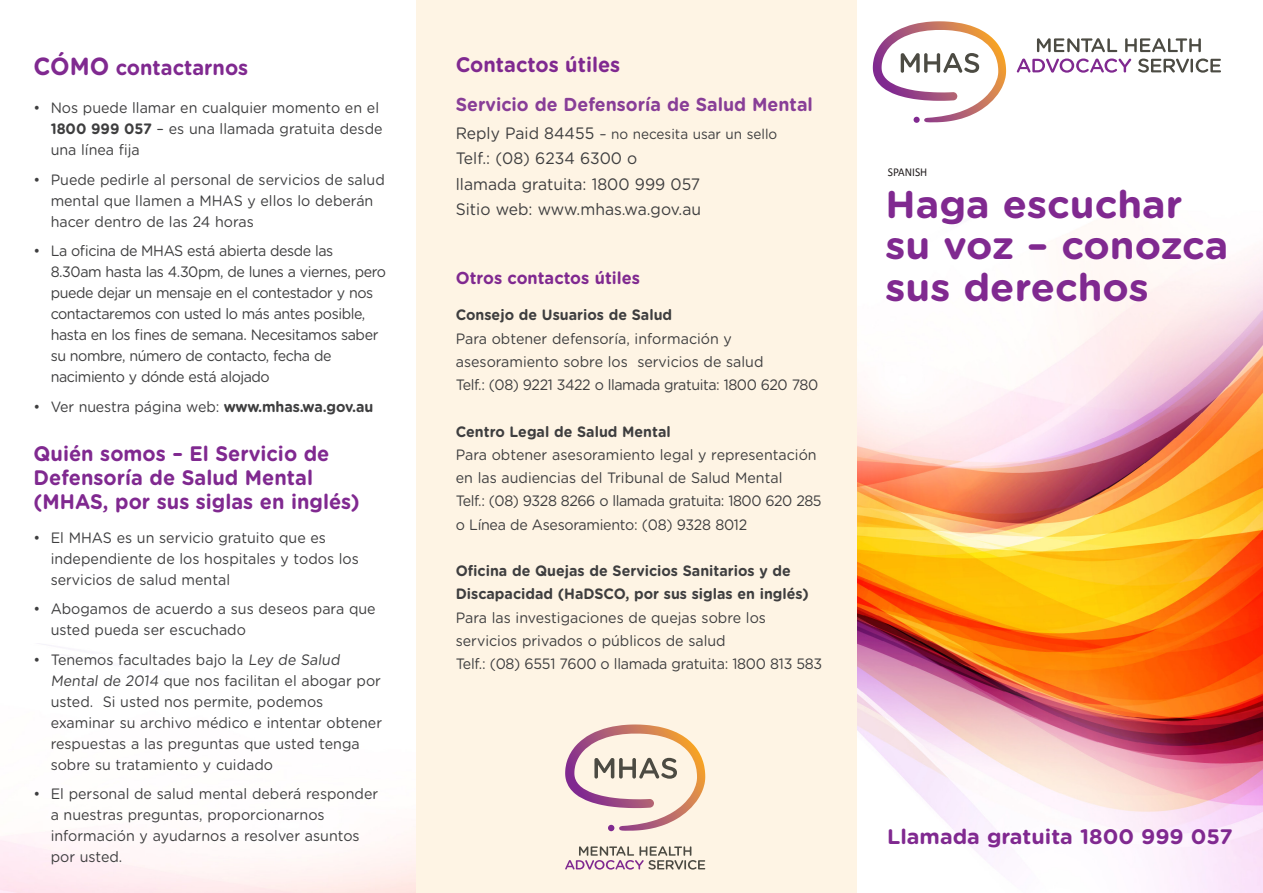
<style>
.page{position:relative;width:1263px;height:893px;background:#fff}
.page>*{position:absolute;margin:0;border:0;box-sizing:border-box;transform-origin:0 0}
.t1{font:700 38.55px/41.5px "Gotham Rounded";color:#802990}
.t2{font:700 21px/24px "Gotham Rounded";color:#802990;scale:.95 1}
.t3{font:700 21px "Gotham Rounded";color:#802990}
.t4{font:700 18.75px "Gotham Rounded";color:#883e97;scale:.95 1}
.t5{font:700 17.25px "Gotham Rounded";color:#802990;scale:.95 1}
.t6{font:16.5px/25.5px "Gotham Rounded";color:#3e3e3f;scale:.95 1}
.t7{font:15px/21px "Gotham Rounded";color:#3e3e3f;scale:.95 1}
.t8{font:15px/21px "Gotham Rounded";letter-spacing:-.03em;color:#3e3e3f;scale:.95 1}
.t9{font:700 15px/23.2px "Gotham Rounded";color:#3e3e3f;scale:.95 1}
.t10{font:15px "Gotham Rounded";letter-spacing:-.02em;color:#3e3e3f;scale:.95 1}
.t11{font:14.25px "Gotham Rounded";color:#3e3e3f;scale:.95 1}
.t12{font:12px "Calibri";color:#231f20;scale:.95 1}
.s1{font-size:24.75px}
.s2{font-weight:700}
.s3{font-size:16.5px}
</style>
<div class="page">
<img style="left:857px;top:213px;width:406px;height:680px">
<svg style="left:873px;top:21px;width:133px;height:101px"></svg>
<svg style="left:1037px;top:38px;width:80px;height:14px"></svg>
<svg style="left:1125px;top:38px;width:76px;height:14px"></svg>
<svg style="left:1017px;top:59px;width:114px;height:14px"></svg>
<svg style="left:1138px;top:59px;width:51px;height:14px"></svg>
<hr style="left:1190px;top:59px;width:3px;height:14px;background:#4c4b43">
<svg style="left:1196px;top:59px;width:25px;height:14px"></svg>
<div style="left:416px;top:0;width:440px;height:893px;background:#fef4e4"></div>
<svg style="left:565px;top:846px;width:140px;height:24px"></svg>
<svg style="left:565px;top:724px;width:140px;height:107px"></svg>
<p class="t2" style="left:34px;top:55px;width:227px"><span class="s1">CÓMO</span> contactarnos</p>
<p class="t7" style="left:51px;top:97px;width:351px;text-indent:-17px">• Nos puede llamar en cualquier momento en el<br><span class="s2">1800 999 057</span> – es una llamada gratuita desde una línea fija</p>
<p class="t7" style="left:51px;top:168px;width:353px;text-indent:-17px">• Puede pedirle al personal de servicios de salud mental que llamen a MHAS y ellos lo deberán hacer dentro de las 24 horas</p>
<p class="t8" style="left:51px;top:240px;width:355px;text-indent:-17px">• La oficina de MHAS está abierta desde las 8.30am hasta las 4.30pm, de lunes a viernes, pero puede dejar un mensaje en el contestador y nos contactaremos con usted lo más antes posible, hasta en los fines de semana. Necesitamos saber su nombre, número de contacto, fecha de nacimiento y dónde está alojado</p>
<p class="t7" style="left:34px;top:395px;width:359px">• Ver nuestra página web: <span class="s2">www.mhas.wa.gov.au</span></p>
<p class="t2" style="left:34px;top:441px;width:345px">Quién somos – El Servicio de<br>Defensoría de Salud Mental (MHAS, por sus siglas en inglés)</p>
<p class="t7" style="left:51px;top:526px;width:326px;text-indent:-17px">• El MHAS es un servicio gratuito que es independiente de los hospitales y todos los servicios de salud mental</p>
<p class="t7" style="left:51px;top:598px;width:344px;text-indent:-17px">• Abogamos de acuerdo a sus deseos para que usted pueda ser escuchado</p>
<p class="t7" style="left:51px;top:648px;width:350px;text-indent:-17px">• Tenemos facultades bajo la Ley de Salud Mental de 2014 que nos facilitan el abogar por usted. Si usted nos permite, podemos examinar su archivo médico e intentar obtener respuestas a las preguntas que usted tenga sobre su tratamiento y cuidado</p>
<p class="t7" style="left:51px;top:783px;width:346px;text-indent:-17px">• El personal de salud mental deberá responder a nuestras preguntas, proporcionarnos información y ayudarnos a resolver asuntos por usted.</p>
<p class="t2" style="left:456px;top:52px;width:175px">Contactos útiles</p>
<p class="t4" style="left:456px;top:90px;width:377px">Servicio de Defensoría de Salud Mental</p>
<p class="t11" style="left:456px;top:124px;width:340px"><span class="s3">Reply Paid 84455</span> – no necesita usar un sello</p>
<p class="t6" style="left:456px;top:145px;width:259px">Telf.: (08) 6234 6300 o llamada gratuita: 1800 999 057</p>
<p class="t6" style="left:456px;top:196px;width:260px">Sitio web: www.mhas.wa.gov.au</p>
<p class="t5" style="left:456px;top:265px;width:195px">Otros contactos útiles</p>
<p class="t9" style="left:456px;top:303px;width:229px">Consejo de Usuarios de Salud</p>
<p class="t7" style="left:456px;top:326px;width:325px;line-height:23.2px">Para obtener defensoría, información y asesoramiento sobre los servicios de salud</p>
<p class="t8" style="left:456px;top:374px;width:383px">Telf.: (08) 9221 3422 o llamada gratuita: 1800 620 780</p>
<p class="t9" style="left:456px;top:419px;width:228px">Centro Legal de Salud Mental</p>
<p class="t7" style="left:456px;top:442px;width:381px;line-height:23.2px">Para obtener asesoramiento legal y representación en las audiencias del Tribunal de Salud Mental</p>
<p class="t8" style="left:456px;top:489px;width:387px;line-height:23.2px">Telf.: (08) 9328 8266 o llamada gratuita: 1800 620 285 o Línea de Asesoramiento: (08) 9328 8012</p>
<p class="t9" style="left:456px;top:558px;width:373px">Oficina de Quejas de Servicios Sanitarios y de<br>Discapacidad (HaDSCO, por sus siglas en inglés)</p>
<p class="t7" style="left:456px;top:605px;width:328px;line-height:23.2px">Para las investigaciones de quejas sobre los servicios privados o públicos de salud</p>
<p class="t10" style="left:456px;top:653px;width:387px">Telf.: (08) 6551 7600 o llamada gratuita: 1800 813 583</p>
<p class="t12" style="left:888px;top:164px;width:43px">SPANISH</p>
<p class="t1" style="left:885px;top:182px;width:344px">Haga escuchar su voz – conozca sus derechos</p>
<p class="t3" style="left:887px;top:821px;width:347px">Llamada gratuita 1800 999 057</p>
</div>
